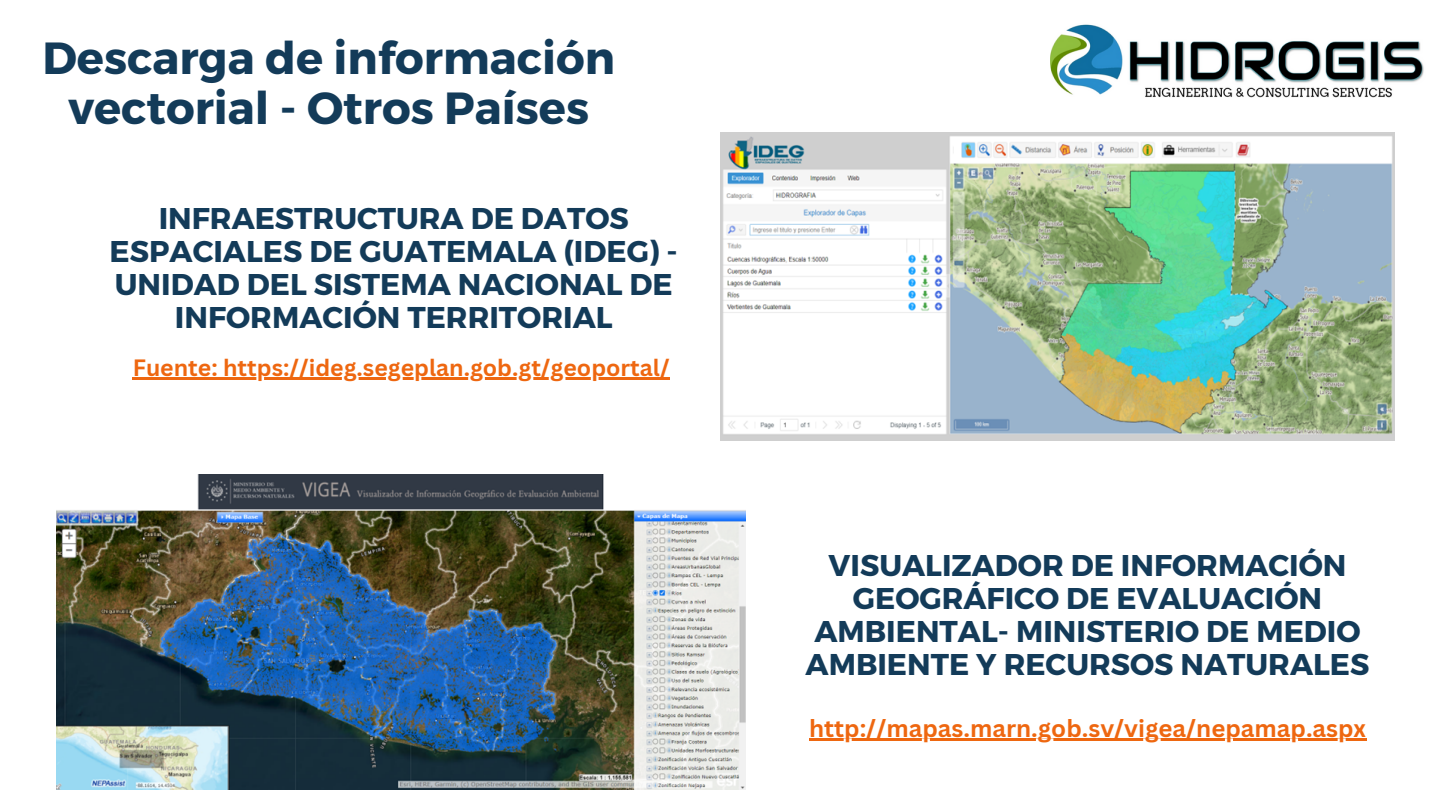
<style>
.page{position:relative;width:1440px;height:810px;background:#fff}
.page>*{position:absolute;margin:0;border:0;box-sizing:border-box;transform-origin:0 0}
.t1{font:700 45px/49.5px "Montserrat";color:#133b59;text-align:center}
.t2{font:700 30px/33px "Montserrat";color:#133b59;text-align:center}
.t3{font:700 24px "Canva Sans";color:#ee6710}
.t4{font:700 23px "Canva Sans";color:#ee6710}
</style>
<div class="page">
<img style="left:1050px;top:24px;width:374px;height:73px">
<img style="left:720px;top:133px;width:674px;height:307px">
<img style="left:56px;top:474px;width:690px;height:315px">
<hr style="left:809px;top:739px;width:557px;height:2px;background:#ee6710">
<hr style="left:133px;top:377px;width:90px;height:3px;background:#ee6710">
<hr style="left:223px;top:377px;width:447px;height:3px;background:#ee6710">
<h1 class="t1" style="left:42px;top:31px;width:574px">Descarga de información vectorial - Otros Países</h1>
<p class="t2" style="left:110px;top:200px;width:570px">INFRAESTRUCTURA DE DATOS<br>ESPACIALES DE GUATEMALA (IDEG) -<br>UNIDAD DEL SISTEMA NACIONAL DE<br>INFORMACIÓN TERRITORIAL</p>
<p class="t4" style="left:133px;top:351px;width:538px">Fuente: https://ideg.segeplan.gob.gt/geoportal/</p>
<p class="t2" style="left:806px;top:547px;width:565px">VISUALIZADOR DE INFORMACIÓN<br>GEOGRÁFICO DE EVALUACIÓN<br>AMBIENTAL- MINISTERIO DE MEDIO<br>AMBIENTE Y RECURSOS NATURALES</p>
<p class="t3" style="left:809px;top:712px;width:559px">http://mapas.marn.gob.sv/vigea/nepamap.aspx</p>
</div>
